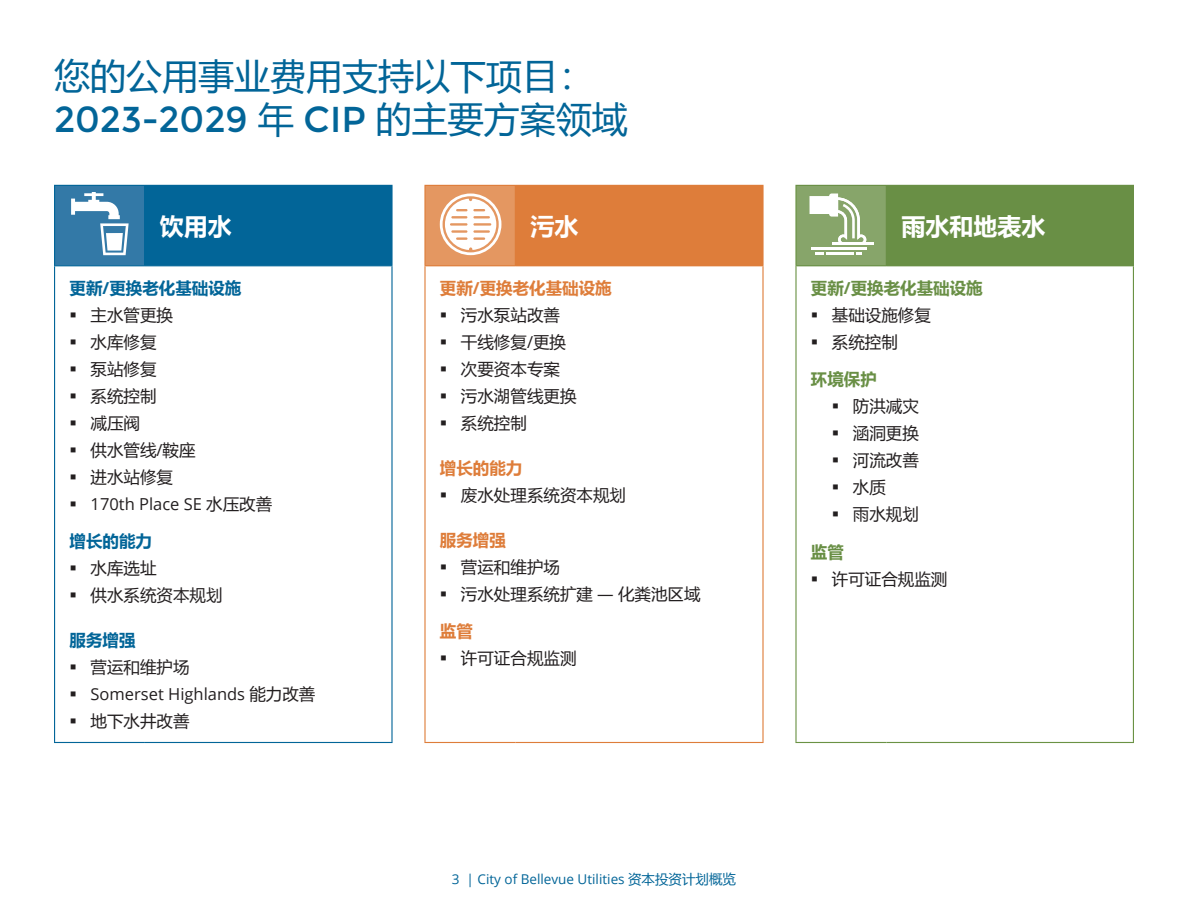
<style>
.page{position:relative;width:1188px;height:918px;background:#fff}
.page>*{position:absolute;margin:0;border:0;box-sizing:border-box;transform-origin:0 0}
.t1{font:36px "Montserrat";color:#026598}
.t2{font:36px "Microsoft Ya Hei";color:#026598}
.t3{font:700 24px "Microsoft Ya Hei";color:#fff}
.t4{font:16.5px "Microsoft Ya Hei";color:#231f20}
.t5{font:16.5px "Open Sans";color:#231f20}
.t6{font:700 16.5px "Microsoft Ya Hei";color:#de7d3a}
.t7{font:700 16.5px "Microsoft Ya Hei";color:#026598}
.t8{font:700 16.5px "Microsoft Ya Hei";color:#698f45}
.t9{font:13.5px "Open Sans";color:#026598}
.s1{font-family:"Microsoft Ya Hei"}
.s2{font-family:"Open Sans"}
</style>
<div class="page">
<svg style="left:55px;top:186px;width:707px;height:556px"></svg>
<div style="left:425px;top:185px;width:90px;height:81px;background:#e49761"></div>
<div style="left:515px;top:185px;width:248px;height:81px;background:#de7d3a"></div>
<div style="left:796px;top:185px;width:90px;height:81px;background:#87a56a"></div>
<div style="left:886px;top:185px;width:247px;height:81px;background:#698f45"></div>
<hr style="left:54px;top:266px;width:1px;height:476px;background:#026598">
<hr style="left:54px;top:742px;width:91px;height:1px;background:#026598">
<hr style="left:145px;top:742px;width:248px;height:1px;background:#026598">
<hr style="left:54px;top:185px;width:91px;height:1px;background:#026598">
<hr style="left:54px;top:186px;width:1px;height:79px;background:#026598">
<hr style="left:145px;top:185px;width:248px;height:1px;background:#026598">
<hr style="left:54px;top:265px;width:91px;height:1px;background:#026598">
<hr style="left:145px;top:265px;width:248px;height:1px;background:#026598">
<hr style="left:424px;top:185px;width:91px;height:1px;background:#de7d3a">
<hr style="left:515px;top:185px;width:249px;height:1px;background:#de7d3a">
<hr style="left:424px;top:265px;width:91px;height:1px;background:#de7d3a">
<hr style="left:515px;top:265px;width:249px;height:1px;background:#de7d3a">
<hr style="left:795px;top:185px;width:91px;height:1px;background:#698f45">
<hr style="left:886px;top:185px;width:248px;height:1px;background:#698f45">
<hr style="left:1133px;top:186px;width:1px;height:79px;background:#698f45">
<hr style="left:797px;top:265px;width:89px;height:1px;background:#698f45">
<hr style="left:886px;top:265px;width:248px;height:1px;background:#698f45">
<hr style="left:144px;top:186px;width:1px;height:79px;background:#026598">
<hr style="left:391px;top:186px;width:2px;height:79px;background:#026598">
<hr style="left:424px;top:186px;width:2px;height:79px;background:#de7d3a">
<hr style="left:424px;top:742px;width:91px;height:1px;background:#de7d3a">
<hr style="left:515px;top:742px;width:249px;height:1px;background:#de7d3a">
<hr style="left:762px;top:186px;width:2px;height:79px;background:#de7d3a">
<hr style="left:795px;top:186px;width:2px;height:80px;background:#6a9244">
<hr style="left:1133px;top:266px;width:1px;height:476px;background:#6a9244">
<hr style="left:795px;top:742px;width:91px;height:1px;background:#6a9244">
<hr style="left:886px;top:742px;width:248px;height:1px;background:#6a9244">
<hr style="left:762px;top:266px;width:2px;height:476px;background:#de7d3a">
<hr style="left:795px;top:266px;width:2px;height:476px;background:#6a9244">
<hr style="left:391px;top:266px;width:2px;height:476px;background:#026598">
<hr style="left:424px;top:266px;width:2px;height:476px;background:#de7d3a">
<hr style="left:833px;top:242px;width:41px;height:3px;background:#fff">
<svg style="left:809px;top:194px;width:57px;height:51px"></svg>
<hr style="left:811px;top:247px;width:55px;height:3px;background:#fff">
<hr style="left:826px;top:252px;width:27px;height:3px;background:#fff">
<svg style="left:856px;top:252px;width:5px;height:3px"></svg>
<svg style="left:815px;top:252px;width:8px;height:3px"></svg>
<svg style="left:71px;top:192px;width:58px;height:63px"></svg>
<svg style="left:440px;top:194px;width:61px;height:61px"></svg>
<svg style="left:71px;top:313px;width:5px;height:4px"></svg>
<svg style="left:71px;top:340px;width:5px;height:4px"></svg>
<svg style="left:71px;top:367px;width:5px;height:4px"></svg>
<svg style="left:71px;top:394px;width:5px;height:4px"></svg>
<svg style="left:71px;top:421px;width:5px;height:4px"></svg>
<svg style="left:71px;top:448px;width:5px;height:4px"></svg>
<svg style="left:71px;top:475px;width:5px;height:4px"></svg>
<svg style="left:71px;top:502px;width:5px;height:4px"></svg>
<svg style="left:71px;top:566px;width:5px;height:5px"></svg>
<svg style="left:71px;top:593px;width:5px;height:5px"></svg>
<svg style="left:71px;top:665px;width:5px;height:5px"></svg>
<svg style="left:71px;top:692px;width:5px;height:5px"></svg>
<svg style="left:71px;top:719px;width:5px;height:5px"></svg>
<svg style="left:441px;top:313px;width:5px;height:4px"></svg>
<svg style="left:441px;top:340px;width:5px;height:4px"></svg>
<svg style="left:441px;top:367px;width:5px;height:4px"></svg>
<svg style="left:441px;top:394px;width:5px;height:4px"></svg>
<svg style="left:441px;top:421px;width:5px;height:4px"></svg>
<svg style="left:441px;top:493px;width:5px;height:4px"></svg>
<svg style="left:441px;top:565px;width:5px;height:4px"></svg>
<svg style="left:441px;top:592px;width:5px;height:4px"></svg>
<svg style="left:441px;top:656px;width:5px;height:5px"></svg>
<h2 class="t2" style="left:54px;top:52px;width:541px">您的公用事业费用支持以下项目：</h2>
<h2 class="t1" style="left:54px;top:99px;width:575px">2023-2029 <span class="s1">年</span> CIP <span class="s1">的主要方案领域</span></h2>
<h3 class="t3" style="left:160px;top:210px;width:73px">饮用水</h3>
<h3 class="t3" style="left:530px;top:210px;width:49px">污水</h3>
<h3 class="t3" style="left:901px;top:210px;width:145px">雨水和地表水</h3>
<h3 class="t7" style="left:70px;top:277px;width:173px">更新<span class="s2">/</span>更换老化基础设施</h3>
<p class="t4" style="left:91px;top:304px;width:84px">主水管更换</p>
<p class="t4" style="left:91px;top:331px;width:67px">水库修复</p>
<p class="t4" style="left:91px;top:358px;width:67px">泵站修复</p>
<p class="t4" style="left:91px;top:385px;width:67px">系统控制</p>
<p class="t4" style="left:91px;top:412px;width:51px">减压阀</p>
<p class="t4" style="left:91px;top:439px;width:107px">供水管线<span class="s2">/</span>鞍座</p>
<p class="t4" style="left:91px;top:466px;width:84px">进水站修复</p>
<p class="t5" style="left:91px;top:493px;width:183px">170th Place SE <span class="s1">水压改善</span></p>
<h3 class="t7" style="left:70px;top:530px;width:84px">增长的能力</h3>
<p class="t4" style="left:91px;top:557px;width:67px">水库选址</p>
<p class="t4" style="left:91px;top:584px;width:134px">供水系统资本规划</p>
<h3 class="t7" style="left:70px;top:629px;width:67px">服务增强</h3>
<p class="t4" style="left:91px;top:656px;width:100px">营运和维护场</p>
<p class="t5" style="left:91px;top:683px;width:226px">Somerset Highlands <span class="s1">能力改善</span></p>
<p class="t4" style="left:91px;top:710px;width:100px">地下水井改善</p>
<h3 class="t6" style="left:440px;top:277px;width:173px">更新<span class="s2">/</span>更换老化基础设施</h3>
<p class="t4" style="left:461px;top:304px;width:100px">污水泵站改善</p>
<p class="t4" style="left:461px;top:331px;width:107px">干线修复<span class="s2">/</span>更换</p>
<p class="t4" style="left:461px;top:358px;width:100px">次要资本专案</p>
<p class="t4" style="left:461px;top:385px;width:117px">污水湖管线更换</p>
<p class="t4" style="left:461px;top:412px;width:67px">系统控制</p>
<h3 class="t6" style="left:440px;top:457px;width:84px">增长的能力</h3>
<p class="t4" style="left:461px;top:484px;width:166px">废水处理系统资本规划</p>
<h3 class="t6" style="left:440px;top:529px;width:67px">服务增强</h3>
<p class="t4" style="left:461px;top:556px;width:100px">营运和维护场</p>
<p class="t4" style="left:461px;top:583px;width:241px">污水处理系统扩建 <span class="s2">—</span> 化粪池区域</p>
<h3 class="t6" style="left:440px;top:620px;width:34px">监管</h3>
<p class="t4" style="left:461px;top:647px;width:117px">许可证合规监测</p>
<h3 class="t8" style="left:811px;top:277px;width:173px">更新<span class="s2">/</span>更换老化基础设施</h3>
<p class="t4" style="left:832px;top:304px;width:100px">基础设施修复</p>
<p class="t4" style="left:832px;top:331px;width:67px">系统控制</p>
<h3 class="t8" style="left:811px;top:368px;width:67px">环境保护</h3>
<p class="t4" style="left:853px;top:395px;width:67px">防洪减灾</p>
<p class="t4" style="left:853px;top:422px;width:67px">涵洞更换</p>
<p class="t4" style="left:853px;top:449px;width:67px">河流改善</p>
<p class="t4" style="left:853px;top:476px;width:34px">水质</p>
<p class="t4" style="left:853px;top:503px;width:67px">雨水规划</p>
<h3 class="t8" style="left:811px;top:541px;width:34px">监管</h3>
<p class="t4" style="left:832px;top:568px;width:117px">许可证合规监测</p>
<p class="t9" style="left:452px;top:870px;width:286px">3 | City of Bellevue Utilities <span class="s1">资本投资计划概览</span></p>
</div>
